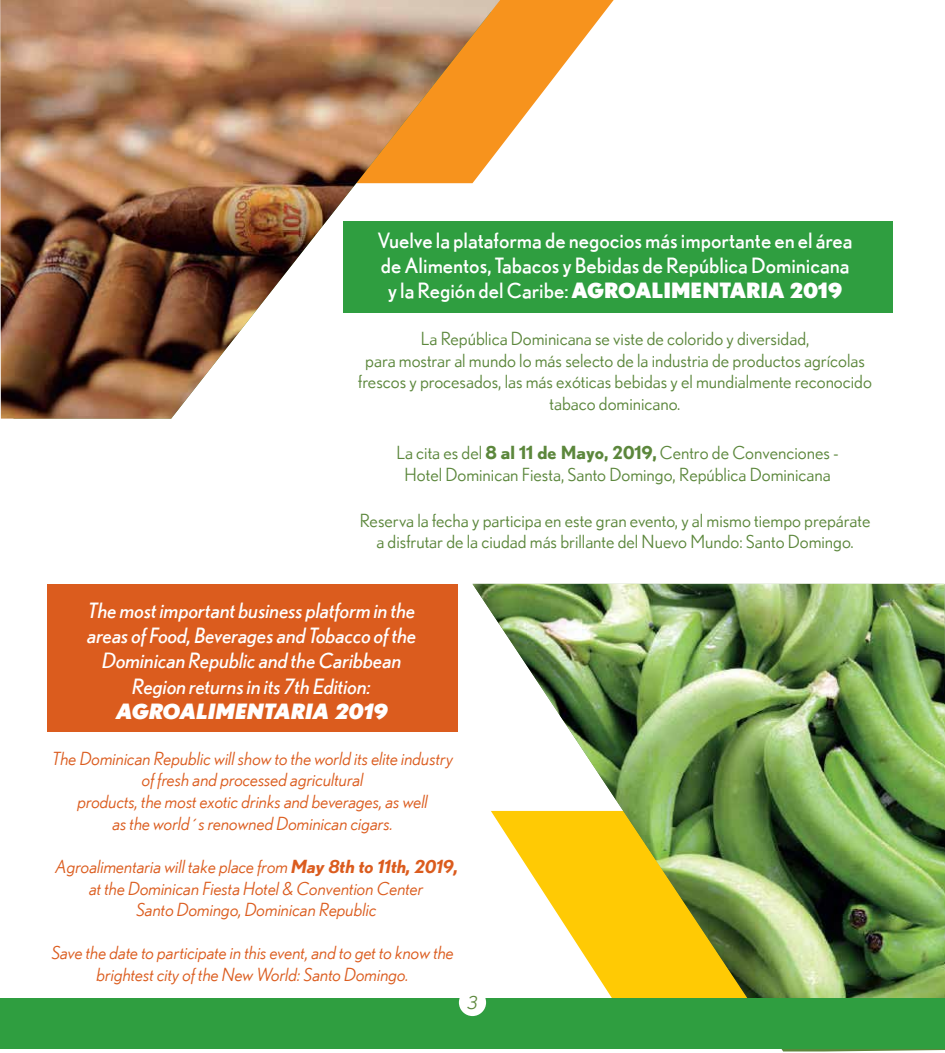
<style>
.page{position:relative;width:945px;height:1053px;background:#fff}
.page>*{position:absolute;margin:0;border:0;box-sizing:border-box;transform-origin:0 0}
.t1{font:21px/25.2px "Nobel";color:#fff;text-align:center}
.t2{font:italic 21px/25.2px "Nobel";color:#fff;text-align:center}
.t3{font:italic 900 21px "Nobel";color:#fff}
.t4{font:18px/21.6px "Nobel";color:#5c873c;text-align:center}
.t5{font:italic 18px/21.6px "Nobel";color:#db5c1e;text-align:center}
.t6{font:italic 18px "Nobel";color:#5c873c}
.s1{font-weight:900}
.s2{font-weight:700}
</style>
<div class="page">
<div style="left:343px;top:221px;width:550px;height:92px;background:#2f9e40"></div>
<div style="left:47px;top:584px;width:410px;height:148px;background:#db5c1e"></div>
<svg style="left:500px;top:0;width:114px;height:148px"></svg>
<img style="left:0;top:0;width:500px;height:419px">
<img style="left:472px;top:584px;width:473px;height:415px">
<div style="left:0;top:999px;width:945px;height:50px;background:#2f9e40"></div>
<div style="left:459px;top:989px;width:27px;height:27px;background:#fff;border-radius:50%"></div>
<p class="t1" style="left:378px;top:228px;width:477px">Vuelve la plataforma de negocios más importante en el área de Alimentos, Tabacos y Bebidas de República Dominicana y la Región del Caribe: <span class="s1">AGROALIMENTARIA 2019</span></p>
<p class="t4" style="left:358px;top:328px;width:515px">La República Dominicana se viste de colorido y diversidad,<br>para mostrar al mundo lo más selecto de la industria de productos agrícolas frescos y procesados, las más exóticas bebidas y el mundialmente reconocido tabaco dominicano.</p>
<p class="t4" style="left:396px;top:442px;width:444px">La cita es del <span class="s2">8 al 11 de Mayo, 2019,</span> Centro de Convenciones -<br>Hotel Dominican Fiesta, Santo Domingo, República Dominicana</p>
<p class="t4" style="left:360px;top:509px;width:512px">Reserva la fecha y participa en este gran evento, y al mismo tiempo prepárate a disfrutar de la ciudad más brillante del Nuevo Mundo: Santo Domingo.</p>
<p class="t2" style="left:88px;top:598px;width:331px">The most important business platform in the areas of Food, Beverages and Tobacco of the Dominican Republic and the Caribbean Region returns in its 7th Edition:</p>
<p class="t3" style="left:117px;top:698px;width:273px">AGROALIMENTARIA 2019</p>
<p class="t5" style="left:52px;top:747px;width:403px">The Dominican Republic will show to the world its elite industry of fresh and processed agricultural<br>products, the most exotic drinks and beverages, as well<br>as the world´s renowned Dominican cigars.</p>
<p class="t5" style="left:55px;top:855px;width:404px">Agroalimentaria will take place from <span class="s2">May 8th to 11th, 2019, </span>at the Dominican Fiesta Hotel &amp; Convention Center<br>Santo Domingo, Dominican Republic</p>
<p class="t5" style="left:52px;top:942px;width:404px">Save the date to participate in this event, and to get to know the brightest city of the New World: Santo Domingo.</p>
<p class="t6" style="left:468px;top:992px;width:11px">3</p>
</div>
